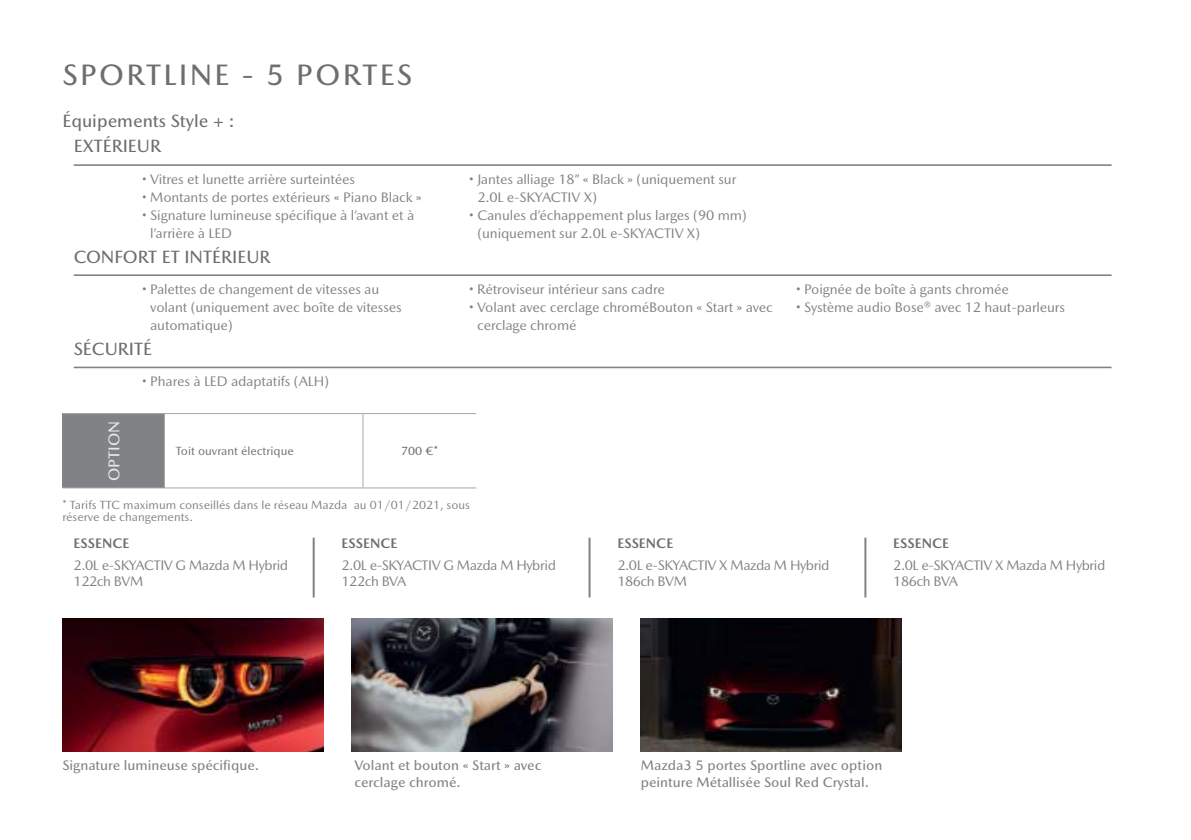
<style>
.page{position:relative;width:1191px;height:840px;background:#fff}
.page>*{position:absolute;margin:0;border:0;box-sizing:border-box;transform-origin:0 0}
.t1{font:500 30px "Mazda Type Cyrillic";letter-spacing:.075em;color:#6d6e70}
.t2{font:500 18px "Mazda Type Cyrillic";color:#6d6e70}
.t3{font:500 16px "Mazda Type Cyrillic";color:#e6e7e8}
.t4{font:14px/18px "Mazda Type Cyrillic";letter-spacing:-.01em;color:#808285}
.t5{font:14px/16px "Mazda Type Cyrillic";letter-spacing:-.03em;color:#808285}
.t6{font:500 14px/16.8px "Mazda Type Cyrillic";color:#808285}
.t7{font:700 14px "Mazda Type Cyrillic";color:#6d6e70}
.t8{font:12px/12px "Mazda Type Cyrillic";color:#808285}
.t9{font:12px "Mazda Type Cyrillic";color:#6d6e70}
.t10{font:12px "Mazda Type Cyrillic";color:#636466}
</style>
<div class="page">
<img style="left:351px;top:618px;width:261px;height:132px">
<img style="left:62px;top:618px;width:261px;height:132px">
<img style="left:641px;top:618px;width:260px;height:132px">
<hr style="left:74px;top:164px;width:1037px;height:2px;background:#808285">
<hr style="left:74px;top:366px;width:1037px;height:2px;background:#808285">
<hr style="left:74px;top:274px;width:1037px;height:2px;background:#808285">
<hr style="left:313px;top:537px;width:2px;height:60px;background:#808285">
<hr style="left:864px;top:537px;width:2px;height:60px;background:#808285">
<hr style="left:588px;top:537px;width:2px;height:60px;background:#808285">
<div style="left:62px;top:413px;width:102px;height:74px;background:#808285"></div>
<hr style="left:363px;top:413px;width:113px;height:1px;background:#a7a9ac">
<hr style="left:164px;top:413px;width:199px;height:1px;background:#a7a9ac">
<hr style="left:362px;top:414px;width:1px;height:73px;background:#a7a9ac">
<hr style="left:62px;top:413px;width:102px;height:1px;background:#a7a9ac">
<hr style="left:164px;top:414px;width:1px;height:73px;background:#a7a9ac">
<hr style="left:62px;top:487px;width:102px;height:1px;background:#a7a9ac">
<hr style="left:164px;top:487px;width:199px;height:1px;background:#a7a9ac">
<hr style="left:363px;top:487px;width:113px;height:1px;background:#a7a9ac">
<h1 class="t1" style="left:62px;top:63px;width:351px">SPORTLINE - 5 PORTES</h1>
<p class="t2" style="left:62px;top:114px;width:174px">Équipements Style + :</p>
<p class="t2" style="left:74px;top:139px;width:89px">EXTÉRIEUR</p>
<p class="t4" style="left:150px;top:171px;width:273px">Vitres et lunette arrière surteintées<br>Montants de portes extérieurs « Piano Black » Signature lumineuse spécifique à l’avant et à l’arrière à LED</p>
<p class="t4" style="left:477px;top:171px;width:271px">Jantes alliage 18” « Black » (uniquement sur 2.0L e-SKYACTIV X)<br>Canules d’échappement plus larges (90 mm) (uniquement sur 2.0L e-SKYACTIV X)</p>
<p class="t2" style="left:74px;top:250px;width:198px">CONFORT ET INTÉRIEUR</p>
<p class="t4" style="left:150px;top:281px;width:253px">Palettes de changement de vitesses au volant (uniquement avec boîte de vitesses automatique)</p>
<p class="t4" style="left:477px;top:281px;width:297px">Rétroviseur intérieur sans cadre<br>Volant avec cerclage chroméBouton « Start » avec cerclage chromé</p>
<p class="t4" style="left:804px;top:281px;width:262px">Poignée de boîte à gants chromée<br>Système audio Bose® avec 12 haut-parleurs</p>
<p class="t2" style="left:74px;top:342px;width:80px">SÉCURITÉ</p>
<p class="t3" style="left:108px;top:480px;width:62px;rotate:-90deg">OPTION</p>
<p class="t4" style="left:150px;top:373px;width:180px">Phares à LED adaptatifs (ALH)</p>
<p class="t9" style="left:176px;top:446px;width:119px">Toit ouvrant électrique</p>
<p class="t10" style="left:401px;top:446px;width:38px">700 €*</p>
<p class="t8" style="left:62px;top:499px;width:409px">* Tarifs TTC maximum conseillés dans le réseau Mazda au 01/01/2021, sous réserve de changements.</p>
<p class="t7" style="left:74px;top:535px;width:57px">ESSENCE</p>
<p class="t7" style="left:341px;top:535px;width:57px">ESSENCE</p>
<p class="t7" style="left:617px;top:535px;width:57px">ESSENCE</p>
<p class="t7" style="left:893px;top:535px;width:57px">ESSENCE</p>
<p class="t5" style="left:74px;top:558px;width:216px">2.0L e-SKYACTIV G Mazda M Hybrid<br>122ch BVM</p>
<p class="t5" style="left:341px;top:558px;width:216px">2.0L e-SKYACTIV G Mazda M Hybrid<br>122ch BVA</p>
<p class="t5" style="left:617px;top:558px;width:214px">2.0L e-SKYACTIV X Mazda M Hybrid<br>186ch BVM</p>
<p class="t5" style="left:893px;top:558px;width:214px">2.0L e-SKYACTIV X Mazda M Hybrid<br>186ch BVA</p>
<p class="t6" style="left:62px;top:757px;width:198px">Signature lumineuse spécifique.</p>
<p class="t6" style="left:354px;top:757px;width:188px">Volant et bouton « Start » avec cerclage chromé.</p>
<p class="t6" style="left:641px;top:757px;width:243px">Mazda3 5 portes Sportline avec option peinture Métallisée Soul Red Crystal.</p>
</div>
